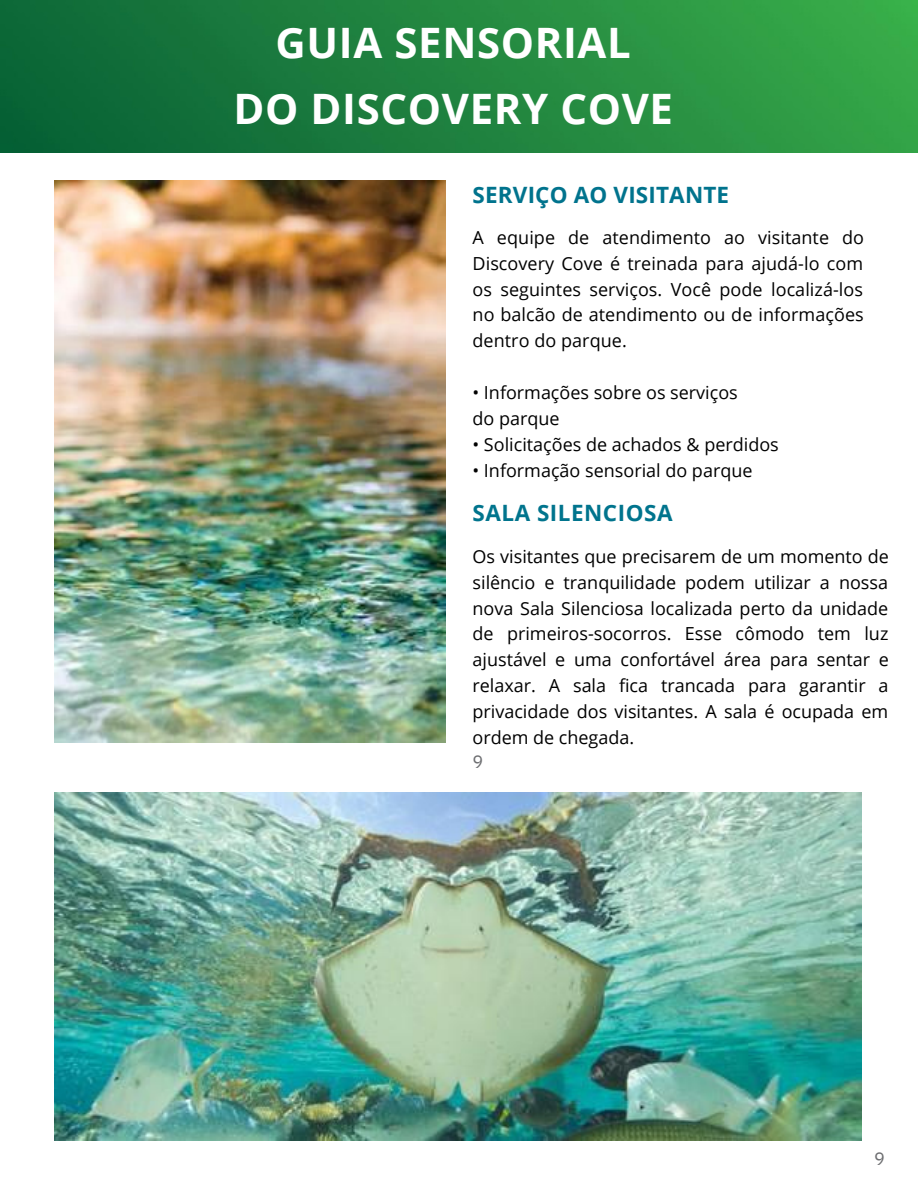
<style>
.page{position:relative;width:918px;height:1188px;background:#fff}
.page>*{position:absolute;margin:0;border:0;box-sizing:border-box;transform-origin:0 0}
.t1{font:700 42px/66.3px "Open Sans";letter-spacing:.015em;color:#fff;text-align:center}
.t2{font:700 22.5px "Open Sans";letter-spacing:.005em;color:#00738d}
.t3{font:700 22.5px "Open Sans";letter-spacing:.025em;color:#00748d}
.t4{font:18px/25.8px "Open Sans";color:#000;text-align:justify}
.t5{font:18px "IBM Plex Sans";color:#6d6e71}
</style>
<div class="page">
<img style="left:0;top:0;width:918px;height:153px">
<img style="left:55px;top:792px;width:806px;height:349px">
<img style="left:55px;top:181px;width:390px;height:561px">
<h1 class="t1" style="left:233px;top:8px;width:441px">GUIA SENSORIAL<br>DO DISCOVERY COVE</h1>
<p class="t2" style="left:473px;top:179px;width:258px">SERVIÇO AO VISITANTE</p>
<p class="t4" style="left:473px;top:224px;width:393px">A equipe de atendimento ao visitante do Discovery Cove é treinada para ajudá-lo com os seguintes serviços. Você pode localizá-los no balcão de atendimento ou de informações dentro do parque.</p>
<p class="t4" style="left:473px;top:379px;width:267px">• Informações sobre os serviços do parque</p>
<p class="t4" style="left:473px;top:431px;width:308px">• Solicitações de achados &amp; perdidos</p>
<p class="t4" style="left:473px;top:457px;width:281px">• Informação sensorial do parque</p>
<p class="t3" style="left:473px;top:497px;width:201px">SALA SILENCIOSA</p>
<p class="t4" style="left:473px;top:543px;width:418px">Os visitantes que precisarem de um momento de silêncio e tranquilidade podem utilizar a nossa nova Sala Silenciosa localizada perto da unidade de primeiros-socorros. Esse cômodo tem luz ajustável e uma confortável área para sentar e relaxar. A sala fica trancada para garantir a privacidade dos visitantes. A sala é ocupada em ordem de chegada.</p>
<p class="t5" style="left:473px;top:749px;width:12px">9</p>
<p class="t5" style="left:874px;top:1147px;width:12px">9</p>
</div>
